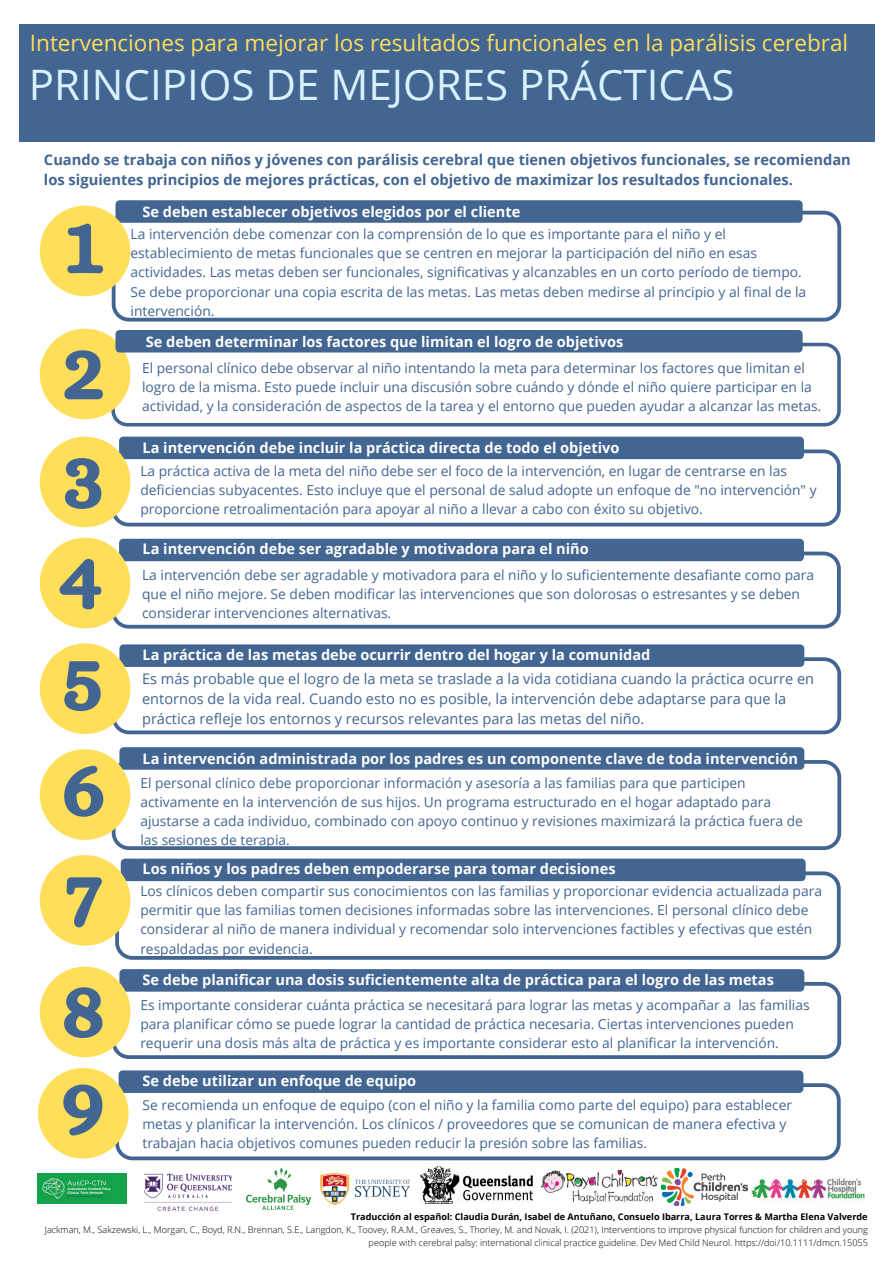
<style>
.page{position:relative;width:893px;height:1263px;background:#fff}
.page>*{position:absolute;margin:0;border:0;box-sizing:border-box;transform-origin:0 0}
.t1{font:84.45px/105.8px "CA Generated";color:#426592}
.t2{font:42px "Open Sans";color:#d9f2fc}
.t3{font:22.5px "Open Sans";color:#ffde59}
.t4{font:700 14.7px/20.2px "Open Sans";color:#426592}
.t5{font:700 14.55px "Open Sans";color:#fff}
.t6{font:14.55px/20.2px "Open Sans";color:#426592}
.t7{font:13.8px/19.1px "Open Sans";color:#426592}
.t8{font:300 9.15px/12.5px "Open Sans";color:#000;text-align:right}
.t9{font:700 9.15px "Open Sans";color:#000}
</style>
<div class="page">
<svg style="left:111px;top:343px;width:730px;height:83px"></svg>
<div style="left:40px;top:329px;width:90px;height:90px;background:#ffde59;border-radius:50%"></div>
<div style="left:19px;top:24px;width:855px;height:118px;background:#426592"></div>
<svg style="left:111px;top:449px;width:730px;height:77px"></svg>
<div style="left:119px;top:437px;width:685px;height:22px;background:#426592;border-radius:4px"></div>
<div style="left:40px;top:437px;width:90px;height:90px;background:#ffde59;border-radius:50%"></div>
<svg style="left:111px;top:551px;width:730px;height:78px"></svg>
<div style="left:119px;top:539px;width:685px;height:22px;background:#426592;border-radius:4px"></div>
<div style="left:40px;top:538px;width:90px;height:90px;background:#ffde59;border-radius:50%"></div>
<svg style="left:113px;top:657px;width:728px;height:77px"></svg>
<div style="left:119px;top:644px;width:685px;height:23px;background:#426592;border-radius:4px"></div>
<div style="left:40px;top:643px;width:90px;height:91px;background:#ffde59;border-radius:50%"></div>
<svg style="left:112px;top:760px;width:729px;height:90px"></svg>
<div style="left:119px;top:747px;width:685px;height:23px;background:#426592;border-radius:4px"></div>
<div style="left:40px;top:749px;width:90px;height:91px;background:#ffde59;border-radius:50%"></div>
<svg style="left:115px;top:871px;width:725px;height:89px"></svg>
<div style="left:121px;top:859px;width:684px;height:22px;background:#426592;border-radius:4px"></div>
<div style="left:40px;top:855px;width:90px;height:91px;background:#ffde59;border-radius:50%"></div>
<svg style="left:112px;top:982px;width:729px;height:77px"></svg>
<div style="left:119px;top:969px;width:685px;height:23px;background:#426592;border-radius:4px"></div>
<div style="left:40px;top:966px;width:90px;height:91px;background:#ffde59;border-radius:50%"></div>
<svg style="left:112px;top:211px;width:729px;height:111px"></svg>
<div style="left:115px;top:200px;width:687px;height:23px;background:#426592;border-radius:4px"></div>
<div style="left:40px;top:206px;width:90px;height:90px;background:#ffde59;border-radius:50%"></div>
<div style="left:119px;top:1070px;width:684px;height:23px;background:#426592;border-radius:4px"></div>
<svg style="left:115px;top:1083px;width:725px;height:77px"></svg>
<div style="left:38px;top:1068px;width:91px;height:90px;background:#ffde59;border-radius:50%"></div>
<div style="left:115px;top:330px;width:687px;height:22px;background:#426592;border-radius:4px"></div>
<img style="left:38px;top:1174px;width:89px;height:29px">
<img style="left:145px;top:1174px;width:86px;height:37px">
<img style="left:246px;top:1168px;width:65px;height:41px">
<img style="left:320px;top:1172px;width:89px;height:34px">
<img style="left:420px;top:1167px;width:112px;height:36px">
<img style="left:542px;top:1171px;width:115px;height:32px">
<img style="left:662px;top:1169px;width:85px;height:36px">
<img style="left:751px;top:1178px;width:113px;height:23px">
<h3 class="t3" style="left:30px;top:27px;width:820px">Intervenciones para mejorar los resultados funcionales en la parálisis cerebral</h3>
<h2 class="t2" style="left:29px;top:56px;width:707px">PRINCIPIOS DE MEJORES PRÁCTICAS</h2>
<p class="t4" style="left:44px;top:149px;width:808px">Cuando se trabaja con niños y jóvenes con parálisis cerebral que tienen objetivos funcionales, se recomiendan los siguientes principios de mejores prácticas, con el objetivo de maximizar los resultados funcionales.</p>
<p class="t5" style="left:142px;top:201px;width:379px">Se deben establecer objetivos elegidos por el cliente</p>
<h1 class="t1" style="left:63px;top:184px;width:43px;line-height:126.3px">1<br>2</h1>
<h1 class="t1" style="left:60px;top:429px;width:46px;text-align:justify">3<br>4<br>5<br>6<br>7<br>8</h1>
<h1 class="t1" style="left:62px;top:1055px;width:44px">9</h1>
<p class="t7" style="left:131px;top:224px;width:677px">La intervención debe comenzar con la comprensión de lo que es importante para el niño y el establecimiento de metas funcionales que se centren en mejorar la participación del niño en esas actividades. Las metas deben ser funcionales, significativas y alcanzables en un corto período de tiempo.<br>Se debe proporcionar una copia escrita de las metas. Las metas deben medirse al principio y al final de la intervención.</p>
<p class="t5" style="left:146px;top:331px;width:479px">Se deben determinar los factores que limitan el logro de objetivos</p>
<p class="t7" style="left:142px;top:358px;width:681px">El personal clínico debe observar al niño intentando la meta para determinar los factores que limitan el logro de la misma. Esto puede incluir una discusión sobre cuándo y dónde el niño quiere participar en la actividad, y la consideración de aspectos de la tarea y el entorno que pueden ayudar a alcanzar las metas.</p>
<p class="t5" style="left:142px;top:437px;width:478px">La intervención debe incluir la práctica directa de todo el objetivo</p>
<p class="t7" style="left:140px;top:461px;width:678px">La práctica activa de la meta del niño debe ser el foco de la intervención, en lugar de centrarse en las deficiencias subyacentes. Esto incluye que el personal de salud adopte un enfoque de "no intervención" y proporcione retroalimentación para apoyar al niño a llevar a cabo con éxito su objetivo.</p>
<p class="t5" style="left:142px;top:538px;width:448px">La intervención debe ser agradable y motivadora para el niño</p>
<p class="t7" style="left:142px;top:565px;width:673px">La intervención debe ser agradable y motivadora para el niño y lo suficientemente desafiante como para que el niño mejore. Se deben modificar las intervenciones que son dolorosas o estresantes y se deben considerar intervenciones alternativas.</p>
<p class="t5" style="left:142px;top:644px;width:509px">La práctica de las metas debe ocurrir dentro del hogar y la comunidad</p>
<p class="t6" style="left:142px;top:668px;width:673px">Es más probable que el logro de la meta se traslade a la vida cotidiana cuando la práctica ocurre en entornos de la vida real. Cuando esto no es posible, la intervención debe adaptarse para que la práctica refleje los entornos y recursos relevantes para las metas del niño.</p>
<p class="t5" style="left:142px;top:748px;width:657px">La intervención administrada por los padres es un componente clave de toda intervención</p>
<p class="t7" style="left:140px;top:773px;width:664px">El personal clínico debe proporcionar información y asesoría a las familias para que participen activamente en la intervención de sus hijos. Un programa estructurado en el hogar adaptado para ajustarse a cada individuo, combinado con apoyo continuo y revisiones maximizará la práctica fuera de las sesiones de terapia.</p>
<p class="t7" style="left:140px;top:881px;width:683px">Los clínicos deben compartir sus conocimientos con las familias y proporcionar evidencia actualizada para permitir que las familias tomen decisiones informadas sobre las intervenciones. El personal clínico debe considerar al niño de manera individual y recomendar solo intervenciones factibles y efectivas que estén respaldadas por evidencia.</p>
<p class="t5" style="left:142px;top:858px;width:475px">Los niños y los padres deben empoderarse para tomar decisiones</p>
<p class="t5" style="left:142px;top:970px;width:633px">Se debe planificar una dosis suficientemente alta de práctica para el logro de las metas</p>
<p class="t7" style="left:140px;top:995px;width:671px">Es importante considerar cuánta práctica se necesitará para lograr las metas y acompañar a las familias para planificar cómo se puede lograr la cantidad de práctica necesaria. Ciertas intervenciones pueden requerir una dosis más alta de práctica y es importante considerar esto al planificar la intervención.</p>
<p class="t5" style="left:142px;top:1070px;width:275px">Se debe utilizar un enfoque de equipo</p>
<p class="t7" style="left:142px;top:1095px;width:651px">Se recomienda un enfoque de equipo (con el niño y la familia como parte del equipo) para establecer metas y planificar la intervención. Los clínicos / proveedores que se comunican de manera efectiva y trabajan hacia objetivos comunes pueden reducir la presión sobre las familias.</p>
<p class="t9" style="left:351px;top:1210px;width:518px">Traducción al español: Claudia Durán, Isabel de Antuñano, Consuelo Ibarra, Laura Torres &amp; Martha Elena Valverde</p>
<p class="t8" style="left:45px;top:1223px;width:824px">Jackman, M., Sakzewski, L., Morgan, C., Boyd, R.N., Brennan, S.E., Langdon, K., Toovey, R.A.M., Greaves, S., Thorley, M. and Novak, I. (2021), Interventions to improve physical function for children and young people with cerebral palsy: international clinical practice guideline. Dev Med Child Neurol. https://doi/10.1111/dmcn.15055</p>
</div>
